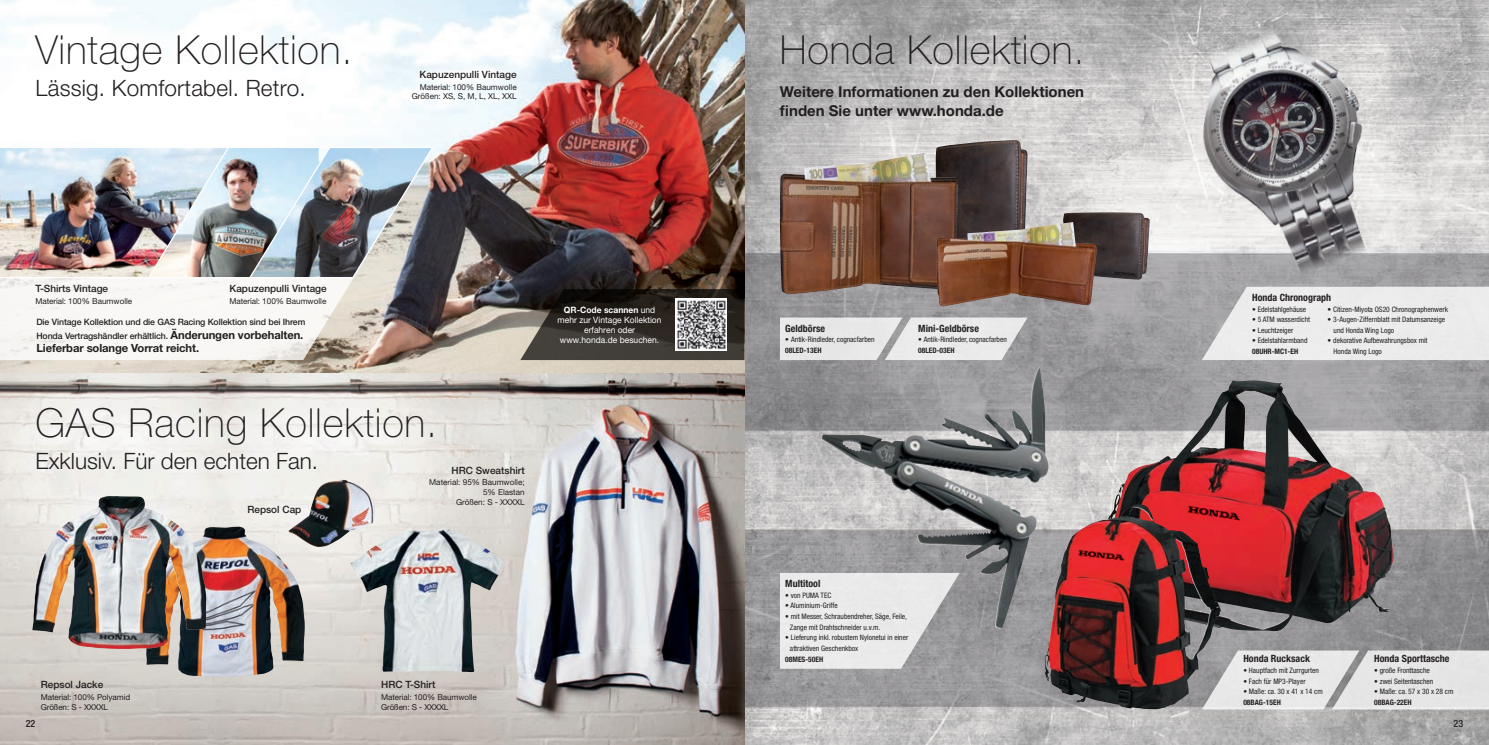
<style>
.page{position:relative;width:1489px;height:745px;background:#fff}
.page>*{position:absolute;margin:0;border:0;box-sizing:border-box;transform-origin:0 0}
.t1{font:100 40px "Helvetica Neue LT Std";letter-spacing:.02em;color:#231f20}
.t2{font:300 22.5px "Helvetica Neue LT Std";color:#231f20}
.t3{font:700 15px/18.8px "Helvetica Neue LT Std";color:#231f20}
.t4{font:700 11.25px "Helvetica Neue LT Std";letter-spacing:-.01em;color:#231f20}
.t5{font:500 10px "Helvetica Neue LT Std";color:#231f20}
.t6{font:700 condensed 10px "Helvetica Neue LT Std";color:#231f20}
.t7{font:500 condensed 10px "Helvetica Neue LT Std";color:#231f20}
.t8{font:500 8.75px/13.5px "Helvetica Neue LT Std";letter-spacing:-.01em;color:#231f20}
.t9{font:8.75px/10px "Helvetica Neue LT Std";color:#fff;text-align:center}
.t10{font:8.12px/9.8px "Helvetica Neue LT Std";letter-spacing:-.01em;color:#231f20;text-align:right}
.t11{font:condensed 7.5px/10.6px "Helvetica Neue LT Std";color:#231f20}
.t12{font:700 condensed 7.5px "Helvetica Neue LT Std";color:#231f20}
.s1{font-weight:700;font-size:11.25px}
.s2{font-weight:700}
</style>
<div class="page">
<img style="left:744px;top:0;width:744px;height:744px">
<img style="left:881px;top:366px;width:158px;height:81px">
<img style="left:1108px;top:380px;width:139px;height:232px">
<img style="left:1044px;top:504px;width:92px;height:198px">
<img style="left:1178px;top:6px;width:218px;height:288px">
<img style="left:935px;top:140px;width:92px;height:82px">
<img style="left:780px;top:152px;width:178px;height:142px">
<svg style="left:780px;top:317px;width:247px;height:43px;background:#e1e1e2"></svg>
<svg style="left:1201px;top:650px;width:287px;height:59px;background:#dedede"></svg>
<img style="left:1062px;top:212px;width:87px;height:67px">
<img style="left:936px;top:222px;width:160px;height:84px">
<svg style="left:1201px;top:286px;width:287px;height:74px;background:#e5e5e5"></svg>
<svg style="left:780px;top:572px;width:179px;height:96px;background:#dcdcdd"></svg>
<svg style="left:0;top:372px;width:744px;height:372px;background:#c0bcb9"></svg>
<img style="left:0;top:0;width:744px;height:372px">
<img style="left:288px;top:479px;width:87px;height:67px">
<img style="left:350px;top:527px;width:156px;height:145px">
<img style="left:145px;top:526px;width:93px;height:150px">
<img style="left:32px;top:495px;width:85px;height:151px">
<svg style="left:520px;top:289px;width:224px;height:71px;background:#37322d"></svg>
<img style="left:675px;top:299px;width:51px;height:51px">
<img style="left:0;top:146px;width:434px;height:214px">
<h1 class="t1" style="left:35px;top:27px;width:318px">Vintage Kollektion.</h1>
<h2 class="t2" style="left:35px;top:74px;width:272px">Lässig. Komfortabel. Retro.</h2>
<h3 class="t5" style="left:419px;top:68px;width:99px">Kapuzenpulli Vintage</h3>
<p class="t10" style="left:412px;top:82px;width:106px">Material: 100% Baumwolle<br>Größen: XS, S, M, L, XL, XXL</p>
<h3 class="t5" style="left:35px;top:282px;width:74px">T-Shirts Vintage</h3>
<p class="t10" style="left:35px;top:296px;width:98px">Material: 100% Baumwolle</p>
<h3 class="t5" style="left:229px;top:282px;width:99px">Kapuzenpulli Vintage</h3>
<p class="t10" style="left:229px;top:296px;width:98px">Material: 100% Baumwolle</p>
<p class="t8" style="left:36px;top:315px;width:270px">Die Vintage Kollektion und die GAS Racing Kollektion sind bei Ihrem<br>Honda Vertragshändler erhältlich. <span class="s1">Änderungen vorbehalten.</span></p>
<h3 class="t4" style="left:36px;top:341px;width:164px">Lieferbar solange Vorrat reicht.</h3>
<h1 class="t1" style="left:35px;top:399px;width:403px">GAS Racing Kollektion.</h1>
<h2 class="t2" style="left:35px;top:446px;width:284px">Exklusiv. Für den echten Fan.</h2>
<h3 class="t5" style="left:451px;top:464px;width:75px">HRC Sweatshirt</h3>
<p class="t10" style="left:429px;top:477px;width:97px">Material: 95% Baumwolle;<br>5% Elastan<br>Größen: S - XXXXL</p>
<h3 class="t5" style="left:247px;top:503px;width:55px">Repsol Cap</h3>
<p class="t9" style="left:557px;top:304px;width:105px"><span class="s2">QR-Code scannen</span> und mehr zur Vintage Kollektion erfahren oder www.honda.de besuchen.</p>
<h3 class="t5" style="left:41px;top:678px;width:64px">Repsol Jacke</h3>
<p class="t10" style="left:41px;top:691px;width:91px;text-align:left">Material: 100% Polyamid<br>Größen: S - XXXXL</p>
<h3 class="t5" style="left:381px;top:678px;width:56px">HRC T-Shirt</h3>
<p class="t10" style="left:381px;top:691px;width:97px;text-align:left">Material: 100% Baumwolle<br>Größen: S - XXXXL</p>
<h1 class="t1" style="left:780px;top:27px;width:306px">Honda Kollektion.</h1>
<h3 class="t3" style="left:780px;top:82px;width:306px">Weitere Informationen zu den Kollektionen finden Sie unter www.honda.de</h3>
<h3 class="t6" style="left:785px;top:322px;width:41px">Geldbörse</h3>
<p class="t11" style="left:785px;top:334px;width:91px">• Antik-Rindleder, cognacfarben</p>
<p class="t12" style="left:785px;top:345px;width:38px">08LED-13EH</p>
<h3 class="t6" style="left:918px;top:322px;width:62px">Mini-Geldbörse</h3>
<p class="t11" style="left:918px;top:334px;width:90px">• Antik-Rindleder, cognacfarben</p>
<p class="t12" style="left:918px;top:345px;width:38px">08LED-03EH</p>
<h3 class="t6" style="left:785px;top:577px;width:37px">Multitool</h3>
<p class="t11" style="left:785px;top:589px;width:48px">• von PUMA TEC</p>
<p class="t11" style="left:785px;top:600px;width:54px">• Aluminium-Griffe</p>
<p class="t11" style="left:790px;top:610px;width:119px;text-indent:-5px">• mit Messer, Schraubendreher, Säge, Feile,<br>Zange mit Drahtschneider u.v.m.</p>
<p class="t11" style="left:790px;top:632px;width:120px;text-indent:-5px">• Lieferung inkl. robustem Nylonetui in einer attraktiven Geschenkbox</p>
<p class="t12" style="left:785px;top:654px;width:40px">08MES-50EH</p>
<h3 class="t6" style="left:1251px;top:291px;width:81px">Honda Chronograph</h3>
<p class="t11" style="left:1251px;top:303px;width:56px">• Edelstahlgehäuse</p>
<p class="t11" style="left:1251px;top:314px;width:60px">• 5 ATM wasserdicht</p>
<p class="t11" style="left:1251px;top:324px;width:43px">• Leuchtzeiger</p>
<p class="t11" style="left:1251px;top:335px;width:57px">• Edelstahlarmband</p>
<p class="t12" style="left:1251px;top:346px;width:48px">08UHR-MC1-EH</p>
<p class="t11" style="left:1327px;top:303px;width:122px">• Citizen-Miyota OS20 Chronographenwerk</p>
<p class="t11" style="left:1333px;top:314px;width:113px;text-indent:-6px">• 3-Augen-Ziffernblatt mit Datumsanzeige und Honda Wing Logo</p>
<p class="t11" style="left:1333px;top:335px;width:95px;text-indent:-6px">• dekorative Aufbewahrungsbox mit<br>Honda Wing Logo</p>
<h3 class="t6" style="left:1243px;top:652px;width:68px">Honda Rucksack</h3>
<p class="t11" style="left:1243px;top:664px;width:77px">• Hauptfach mit Zurrgurten</p>
<p class="t11" style="left:1243px;top:675px;width:64px">• Fach für MP3-Player</p>
<p class="t11" style="left:1243px;top:685px;width:81px">• Maße: ca. 30 x 41 x 14 cm</p>
<p class="t12" style="left:1243px;top:697px;width:39px">08BAG-15EH</p>
<h3 class="t6" style="left:1373px;top:652px;width:77px">Honda Sporttasche</h3>
<p class="t11" style="left:1373px;top:664px;width:57px">• große Fronttasche</p>
<p class="t11" style="left:1373px;top:675px;width:61px">• zwei Seitentaschen</p>
<p class="t11" style="left:1373px;top:685px;width:81px">• Maße: ca. 57 x 30 x 28 cm</p>
<p class="t12" style="left:1373px;top:697px;width:39px">08BAG-22EH</p>
<h3 class="t7" style="left:26px;top:717px;width:11px">22</h3>
<h3 class="t7" style="left:1453px;top:717px;width:11px">23</h3>
</div>
